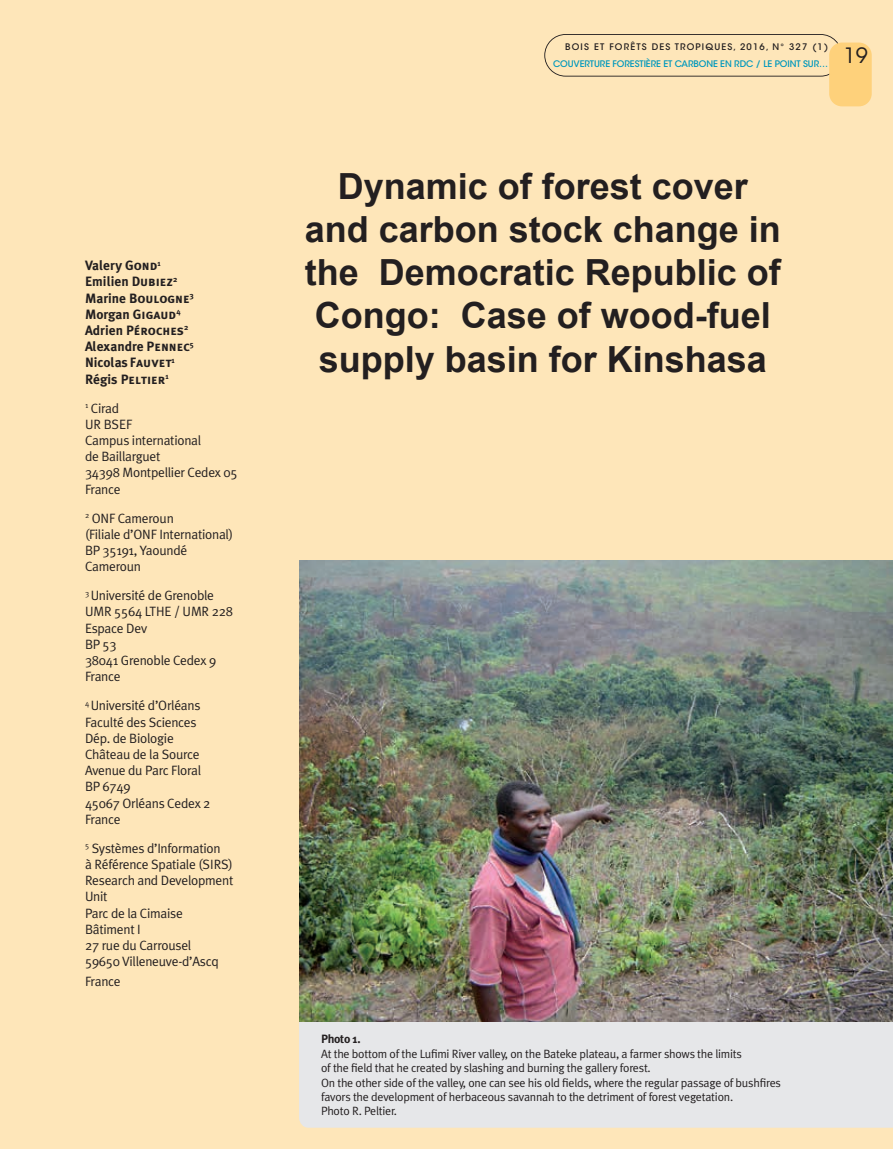
<style>
.page{position:relative;width:893px;height:1149px;background:#fff}
.page>*{position:absolute;margin:0;border:0;box-sizing:border-box;transform-origin:0 0}
.t1{font:700 36px/43.2px "Arial";color:#231f20;text-align:center}
.t2{font:21px "ITC Avant Garde Std";color:#231f20}
.t3{font:13.5px/16.2px "Meta Plus Normal";letter-spacing:-.02em;color:#231f20}
.t4{font:700 13.5px/16.2px "Meta Plus";color:#231f20}
.t5{font:13.5px "Meta Plus Bold Caps";color:#231f20}
.t6{font:12px/14.4px "Meta Plus Normal";letter-spacing:-.02em;color:#231f20}
.t7{font:700 12px "Meta Plus";letter-spacing:-.02em;color:#231f20}
.t8{font:500 9px "ITC Avant Garde Std";letter-spacing:-.01em;color:#0098bd}
.t9{font:500 9px "ITC Avant Garde Std";letter-spacing:.13em;color:#231f20}
.s1{font-family:"Meta Plus Bold Caps";font-weight:400}
.s2{font-family:"Meta Plus";font-weight:700}
</style>
<div class="page">
<div style="left:0;top:0;width:893px;height:1148px;background:#fee6b9"></div>
<div style="left:299px;top:1020px;width:594px;height:107px;background:#e6e7e9"></div>
<img style="left:299px;top:560px;width:594px;height:460px">
<svg style="left:544px;top:34px;width:298px;height:43px"></svg>
<div style="left:829px;top:43px;width:43px;height:63px;background:#fed17b;border-radius:13px"></div>
<p class="t4" style="left:85px;top:257px;width:94px">Valery <span class="s1">Gond</span><sup>1<br></sup>Emilien <span class="s1">Dubiez</span><sup>2</sup></p>
<p class="t5" style="left:85px;top:290px;width:110px"><span class="s2">Marine</span> Boulogne<sup>3</sup></p>
<p class="t4" style="left:85px;top:306px;width:97px">Morgan <span class="s1">Gigaud</span><sup>4</sup></p>
<p class="t5" style="left:85px;top:322px;width:105px"><span class="s2">Adrien</span> Péroches<sup>2</sup></p>
<p class="t4" style="left:85px;top:338px;width:110px">Alexandre <span class="s1">Pennec</span><sup>5<br></sup>Nicolas <span class="s1">Fauvet</span><sup>1</sup></p>
<p class="t5" style="left:85px;top:371px;width:85px"><span class="s2">Régis</span> Peltier<sup>1</sup></p>
<p class="t3" style="left:85px;top:399px;width:154px"><sup>1</sup> Cirad<br>UR BSEF<br>Campus international<br>de Baillarguet<br>34398 Montpellier Cedex 05<br>France</p>
<p class="t3" style="left:85px;top:509px;width:150px"><sup>2</sup> ONF Cameroun<br>(Filiale d’ONF International)<br>BP 35191, Yaoundé<br>Cameroun</p>
<p class="t3" style="left:85px;top:587px;width:149px"><sup>3</sup> Université de Grenoble<br>UMR 5564 LTHE / UMR 228<br>Espace Dev<br>BP 53<br>38041 Grenoble Cedex 9<br>France</p>
<p class="t3" style="left:85px;top:697px;width:127px"><sup>4</sup> Université d’Orléans<br>Faculté des Sciences<br>Dép. de Biologie<br>Château de la Source<br>Avenue du Parc Floral<br>BP 6749<br>45067 Orléans Cedex 2<br>France</p>
<p class="t3" style="left:85px;top:839px;width:150px"><sup>5</sup> Systèmes d’Information<br>à Référence Spatiale (SIRS)<br>Research and Development<br>Unit<br>Parc de la Cimaise<br>Bâtiment I<br>27 rue du Carrousel<br>59650 Villeneuve-d’Ascq</p>
<p class="t3" style="left:85px;top:972px;width:37px">France</p>
<p class="t9" style="left:565px;top:41px;width:264px">BOIS ET FORÊTS DES TROPIQUES, 2016, N° 327 (1)</p>
<p class="t8" style="left:553px;top:58px;width:33px">COUVERTURE</p>
<p class="t8" style="left:613px;top:58px;width:6px">FORESTI</p>
<p class="t8" style="left:646px;top:58px;width:60px">ÈRE ET CARBONE</p>
<p class="t8" style="left:720px;top:58px;width:109px">EN RDC / LE POINT SUR…</p>
<h2 class="t2" style="left:844px;top:43px;width:26px">19</h2>
<h1 class="t1" style="left:305px;top:165px;width:478px">Dynamic of forest cover and carbon stock change in the Democratic Republic of<br>Congo: Case of wood-fuel supply basin for Kinshasa</h1>
<p class="t7" style="left:321px;top:1031px;width:41px">Photo 1.</p>
<p class="t6" style="left:321px;top:1045px;width:461px">At the bottom of the Lufimi River valley, on the Bateke plateau, a farmer shows the limits<br>of the field that he created by slashing and burning the gallery forest.<br>On the other side of the valley, one can see his old fields, where the regular passage of bushfires favors the development of herbaceous savannah to the detriment of forest vegetation.<br>Photo R. Peltier.</p>
</div>
